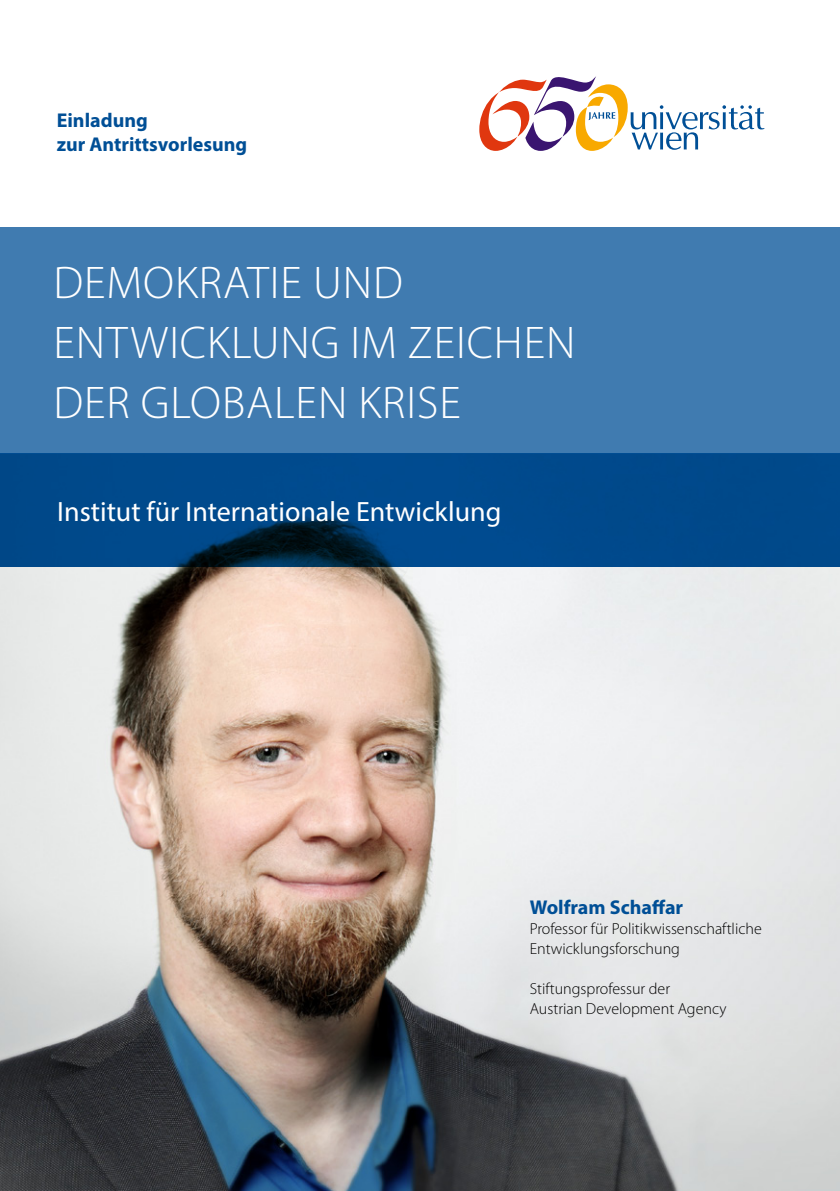
<style>
.page{position:relative;width:840px;height:1191px;background:#fff}
.page>*{position:absolute;margin:0;border:0;box-sizing:border-box;transform-origin:0 0}
.t1{font:300 46px/60px "Myriad Pro";letter-spacing:.02em;color:#fff}
.t2{font:28px "Myriad Pro";color:#fff}
.t3{font:700 20px/24px "Myriad Pro";color:#004f96}
.t4{font:300 16px/20px "Myriad Pro";color:#000}
</style>
<div class="page">
<img style="left:0;top:567px;width:839px;height:624px">
<svg style="left:0;top:454px;width:839px;height:113px;background:#004684"></svg>
<svg style="left:479px;top:76px;width:284px;height:75px"></svg>
<div style="left:0;top:227px;width:839px;height:227px;background:#407bb0"></div>
<p class="t3" style="left:57px;top:108px;width:192px">Einladung<br>zur Antrittsvorlesung</p>
<h1 class="t1" style="left:53px;top:252px;width:523px">DEMOKRATIE UND<br>ENTWICKLUNG IM ZEICHEN<br>DER GLOBALEN KRISE</h1>
<h2 class="t2" style="left:57px;top:494px;width:445px">Institut für Internationale Entwicklung</h2>
<p class="t3" style="left:529px;top:894px;width:155px">Wolfram Schaffar</p>
<p class="t4" style="left:529px;top:918px;width:233px">Professor für Politikwissenschaftliche<br>Entwicklungsforschung</p>
<p class="t4" style="left:529px;top:978px;width:198px">Stiftungsprofessur der<br>Austrian Development Agency</p>
</div>
